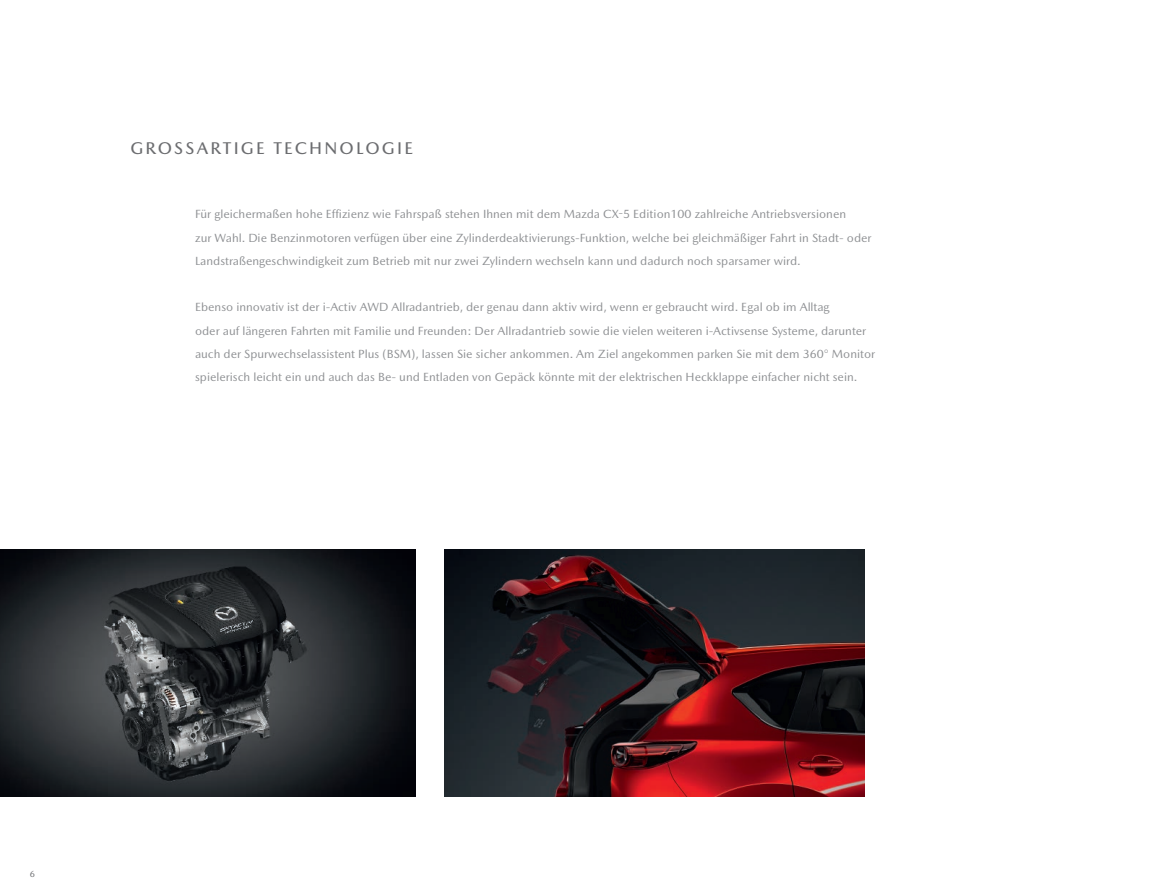
<style>
.page{position:relative;width:1149px;height:893px;background:#fff}
.page>*{position:absolute;margin:0;border:0;box-sizing:border-box;transform-origin:0 0}
.t1{font:500 17.25px "Mazda Type";letter-spacing:.125em;color:#6c6d70}
.t2{font:12px/23.2px "Mazda Type";color:#8e9093}
.t3{font:9px "Mazda Type";color:#6c6d70}
</style>
<div class="page">
<img style="left:0;top:550px;width:415px;height:246px">
<img style="left:445px;top:550px;width:418px;height:246px">
<h1 class="t1" style="left:130px;top:138px;width:284px">GROSSARTIGE TECHNOLOGIE</h1>
<p class="t2" style="left:195px;top:203px;width:678px">Für gleichermaßen hohe Effizienz wie Fahrspaß stehen Ihnen mit dem Mazda CX-5 Edition100 zahlreiche Antriebsversionen<br>zur Wahl. Die Benzinmotoren verfügen über eine Zylinderdeaktivierungs-Funktion, welche bei gleichmäßiger Fahrt in Stadt- oder<br>Landstraßengeschwindigkeit zum Betrieb mit nur zwei Zylindern wechseln kann und dadurch noch sparsamer wird.</p>
<p class="t2" style="left:195px;top:295px;width:681px">Ebenso innovativ ist der i-Activ AWD Allradantrieb, der genau dann aktiv wird, wenn er gebraucht wird. Egal ob im Alltag<br>oder auf längeren Fahrten mit Familie und Freunden: Der Allradantrieb sowie die vielen weiteren i-Activsense Systeme, darunter auch der Spurwechselassistent Plus (BSM), lassen Sie sicher ankommen. Am Ziel angekommen parken Sie mit dem 360° Monitor spielerisch leicht ein und auch das Be- und Entladen von Gepäck könnte mit der elektrischen Heckklappe einfacher nicht sein.</p>
<p class="t3" style="left:30px;top:868px;width:7px">6</p>
</div>
